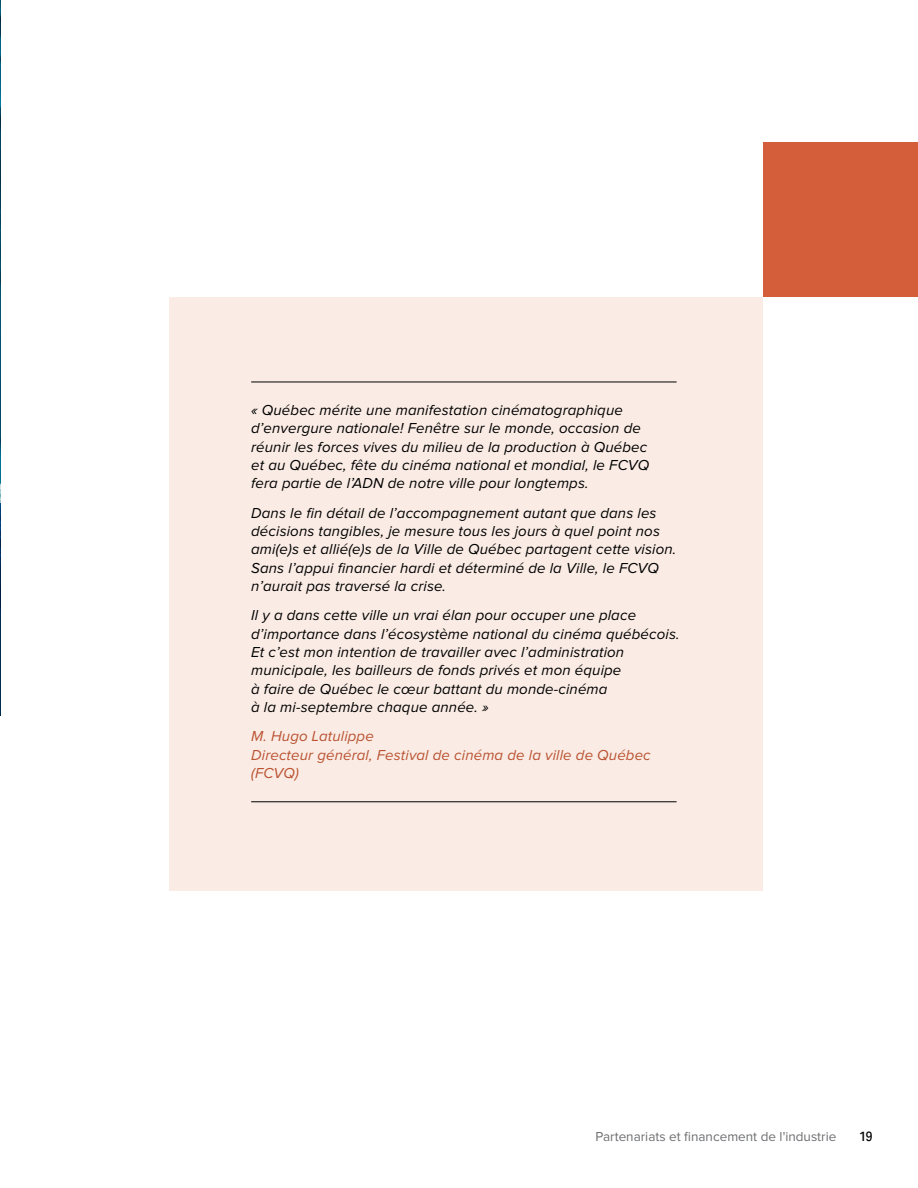
<style>
.page{position:relative;width:918px;height:1188px;background:#fff}
.page>*{position:absolute;margin:0;border:0;box-sizing:border-box;transform-origin:0 0}
.t1{font:italic 15px/18.3px "Proxima Nova";letter-spacing:.01em;color:#000}
.t2{font:italic 15px/18.3px "Proxima Nova";letter-spacing:.01em;color:#ba5231}
.t3{font:13.5px "Proxima Nova";color:#6d6e71}
.t4{font:500 13.5px "Aktiv Grotesk Cd";color:#000}
</style>
<div class="page">
<img style="left:0;top:0;width:1px;height:503px">
<hr style="left:0;top:503px;width:1px;height:213px;background:#002c51">
<div style="left:169px;top:297px;width:594px;height:594px;background:#faece5"></div>
<hr style="left:251px;top:801px;width:426px;height:1px;background:#000">
<hr style="left:251px;top:382px;width:426px;height:1px;background:#000">
<div style="left:763px;top:143px;width:155px;height:154px;background:#d45e39"></div>
<p class="t1" style="left:251px;top:401px;width:399px">« Québec mérite une manifestation cinématographique d’envergure nationale! Fenêtre sur le monde, occasion de réunir les forces vives du milieu de la production à Québec et au Québec, fête du cinéma national et mondial, le FCVQ fera partie de l’ADN de notre ville pour longtemps.</p>
<p class="t1" style="left:251px;top:504px;width:427px">Dans le fin détail de l’accompagnement autant que dans les décisions tangibles, je mesure tous les jours à quel point nos ami(e)s et allié(e)s de la Ville de Québec partagent cette vision.<br>Sans l’appui financier hardi et déterminé de la Ville, le FCVQ n’aurait pas traversé la crise.</p>
<p class="t1" style="left:251px;top:607px;width:430px">Il y a dans cette ville un vrai élan pour occuper une place d’importance dans l’écosystème national du cinéma québécois.<br>Et c’est mon intention de travailler avec l’administration municipale, les bailleurs de fonds privés et mon équipe<br>à faire de Québec le cœur battant du monde-cinéma<br>à la mi-septembre chaque année. »</p>
<p class="t2" style="left:251px;top:728px;width:401px">M. Hugo Latulippe<br>Directeur général, Festival de cinéma de la ville de Québec (FCVQ)</p>
<p class="t3" style="left:596px;top:1129px;width:242px">Partenariats et financement de l'industrie</p>
<p class="t4" style="left:859px;top:1128px;width:15px">19</p>
</div>
